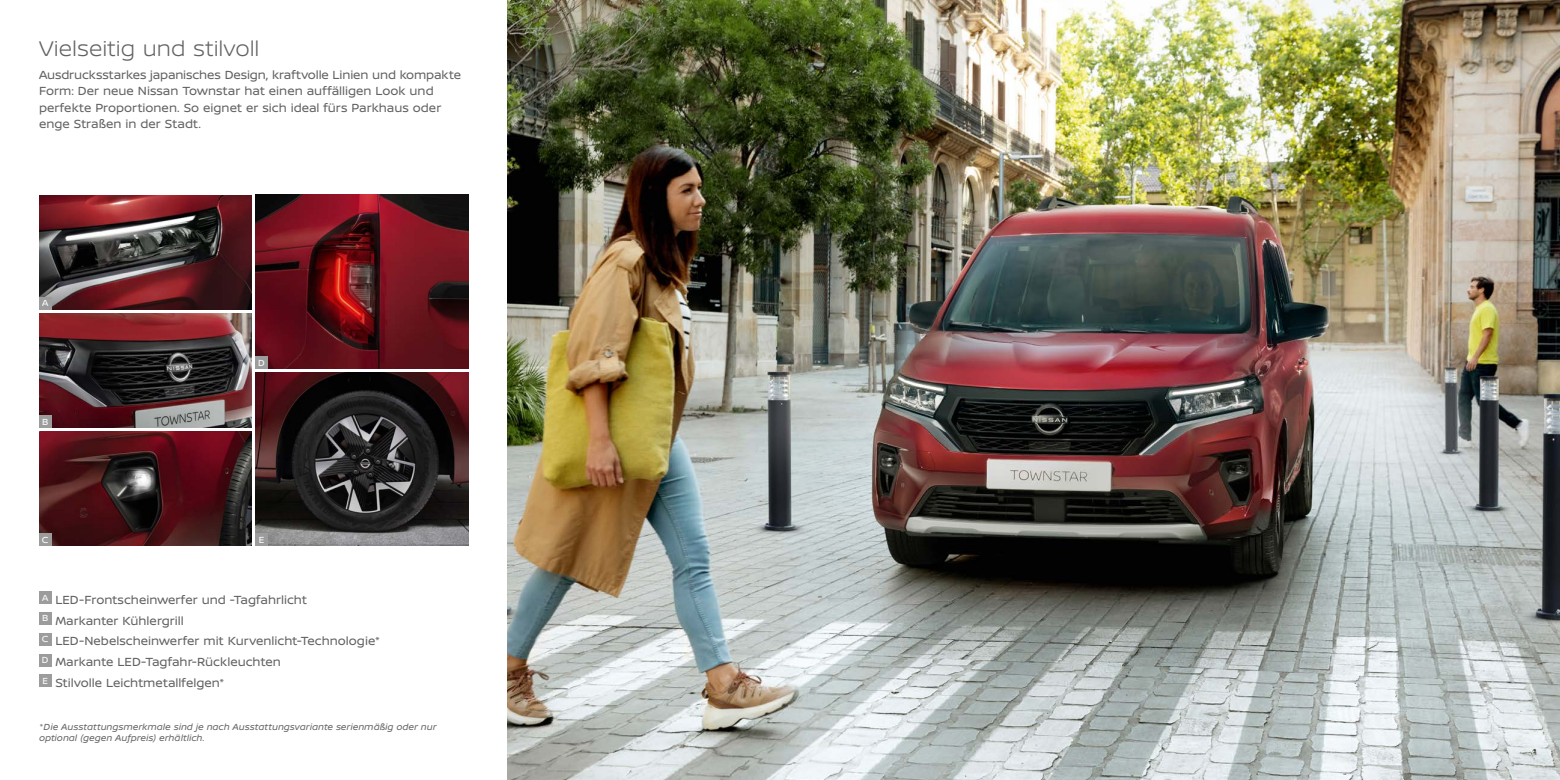
<style>
.page{position:relative;width:1560px;height:780px;background:#fff}
.page>*{position:absolute;margin:0;border:0;box-sizing:border-box;transform-origin:0 0}
.t1{font:300 22.5px "Nissan Brand";color:#626261}
.t2{font:12.5px/20.9px "Nissan Brand";color:#626261}
.t3{font:italic 9.38px/10.6px "Nissan Brand";letter-spacing:.01em;color:#626261}
.t4{font:9.38px "Nissan Brand";color:#fff}
</style>
<div class="page">
<img style="left:39px;top:313px;width:213px;height:115px">
<img style="left:39px;top:195px;width:213px;height:114px">
<img style="left:255px;top:372px;width:213px;height:174px">
<img style="left:255px;top:195px;width:213px;height:174px">
<img style="left:39px;top:431px;width:213px;height:115px">
<div style="left:39px;top:297px;width:12px;height:12px;background:#9c9c9d"></div>
<div style="left:39px;top:415px;width:12px;height:13px;background:#9c9c9d"></div>
<div style="left:39px;top:533px;width:12px;height:13px;background:#9c9c9d"></div>
<div style="left:255px;top:533px;width:13px;height:13px;background:#9c9c9d"></div>
<div style="left:255px;top:356px;width:13px;height:13px;background:#9c9c9d"></div>
<img style="left:507px;top:0;width:1052px;height:780px">
<div style="left:39px;top:591px;width:12px;height:12px;background:#9c9c9d"></div>
<div style="left:39px;top:612px;width:12px;height:12px;background:#9c9c9d"></div>
<div style="left:39px;top:633px;width:12px;height:12px;background:#9c9c9d"></div>
<div style="left:39px;top:654px;width:12px;height:12px;background:#9c9c9d"></div>
<div style="left:39px;top:674px;width:12px;height:13px;background:#9c9c9d"></div>
<h1 class="t1" style="left:39px;top:32px;width:222px">Vielseitig und stilvoll</h1>
<p class="t2" style="left:39px;top:66px;width:423px;line-height:16.2px">Ausdrucksstarkes japanisches Design, kraftvolle Linien und kompakte Form: Der neue Nissan Townstar hat einen auffälligen Look und perfekte Proportionen. So eignet er sich ideal fürs Parkhaus oder enge Straßen in der Stadt.</p>
<p class="t4" style="left:42px;top:296px;width:8px">A</p>
<p class="t4" style="left:42px;top:414px;width:8px">B</p>
<p class="t4" style="left:258px;top:355px;width:8px">D</p>
<p class="t4" style="left:42px;top:533px;width:8px">C</p>
<p class="t4" style="left:259px;top:533px;width:7px">E</p>
<p class="t2" style="left:42px;top:588px;width:339px"><sup>A</sup> LED-Frontscheinwerfer und -Tagfahrlicht<br><sup>B</sup> Markanter Kühlergrill<br><sup>C</sup> LED-Nebelscheinwerfer mit Kurvenlicht-Technologie* <sup>D</sup> Markante LED-Tagfahr-Rückleuchten<br><sup>E</sup> Stilvolle Leichtmetallfelgen*</p>
<p class="t3" style="left:39px;top:721px;width:399px">*Die Ausstattungsmerkmale sind je nach Ausstattungsvariante serienmäßig oder nur optional (gegen Aufpreis) erhältlich.</p>
</div>
